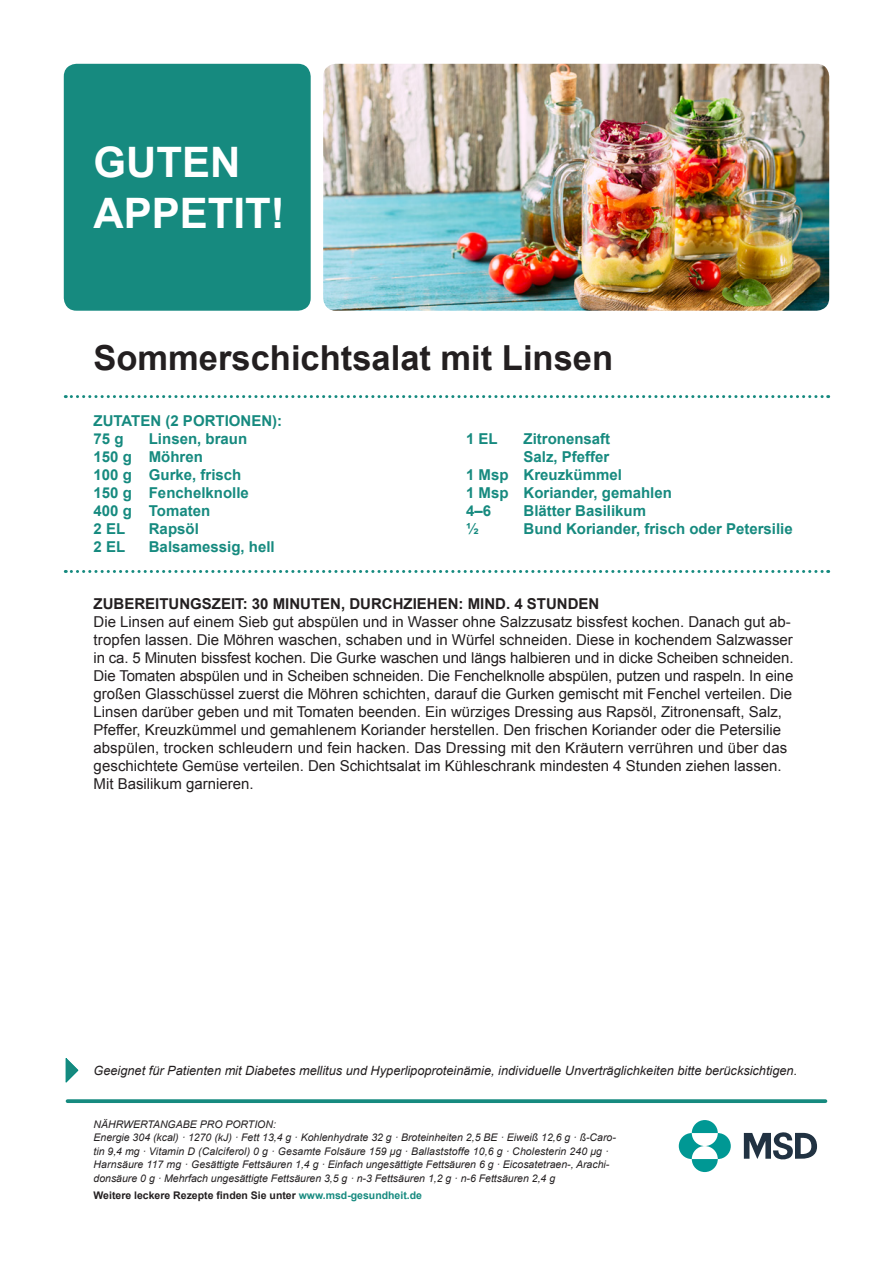
<style>
.page{position:relative;width:893px;height:1263px;background:#fff}
.page>*{position:absolute;margin:0;border:0;box-sizing:border-box;transform-origin:0 0}
.t1{font:700 42px/50.4px "Arial";color:#fff}
.t2{font:700 34.5px "Arial";color:#231f20}
.t3{font:15px/18px "Arial";color:#231f20}
.t4{font:700 15px/18px "Arial";color:#168a7f}
.t5{font:700 15px "Arial";color:#231f20}
.t6{font:italic 12.75px "Arial";color:#231f20}
.t7{font:italic 10.5px/13.5px "Arial";color:#231f20}
.t8{font:700 10.5px "Arial";color:#231f20}
.s1{color:#168a7f}
</style>
<div class="page">
<div style="left:64px;top:64px;width:247px;height:247px;background:#168a7f;border-radius:13px"></div>
<svg style="left:68px;top:1099px;width:757px;height:4px;background:#259287"></svg>
<svg style="left:679px;top:1133px;width:26px;height:26px"></svg>
<svg style="left:705px;top:1133px;width:26px;height:26px"></svg>
<svg style="left:692px;top:1120px;width:26px;height:13px"></svg>
<svg style="left:692px;top:1159px;width:26px;height:13px"></svg>
<svg style="left:744px;top:1132px;width:73px;height:28px"></svg>
<svg style="left:66px;top:1058px;width:12px;height:24px"></svg>
<svg style="left:65px;top:395px;width:764px;height:3px"></svg>
<svg style="left:65px;top:570px;width:764px;height:3px"></svg>
<img style="left:323px;top:64px;width:506px;height:247px">
<h1 class="t1" style="left:94px;top:139px;width:193px">GUTEN<br>APPETIT!</h1>
<h2 class="t2" style="left:94px;top:335px;width:521px">Sommerschichtsalat mit Linsen</h2>
<p class="t4" style="left:94px;top:412px;width:190px">ZUTATEN (2 PORTIONEN):<br>75 g</p>
<p class="t4" style="left:94px;top:430px;width:157px;text-indent:55px">Linsen, braun<br>150 g Möhren<br>100 g Gurke, frisch<br>150 g Fenchelknolle<br>400 g Tomaten<br>2 EL</p>
<p class="t4" style="left:149px;top:520px;width:52px">Rapsöl</p>
<p class="t4" style="left:94px;top:538px;width:33px">2 EL</p>
<p class="t4" style="left:149px;top:538px;width:127px">Balsamessig, hell</p>
<p class="t4" style="left:466px;top:430px;width:33px">1 EL</p>
<p class="t4" style="left:523px;top:430px;width:88px">Zitronensaft</p>
<p class="t4" style="left:523px;top:448px;width:87px">Salz, Pfeffer</p>
<p class="t4" style="left:466px;top:466px;width:157px">1 Msp Kreuzkümmel</p>
<p class="t4" style="left:466px;top:484px;width:207px">1 Msp Koriander, gemahlen</p>
<p class="t4" style="left:466px;top:502px;width:27px">4–6</p>
<p class="t4" style="left:523px;top:502px;width:124px">Blätter Basilikum</p>
<p class="t4" style="left:466px;top:520px;width:14px">½</p>
<p class="t4" style="left:523px;top:520px;width:271px">Bund Koriander, frisch oder Petersilie</p>
<p class="t5" style="left:94px;top:594px;width:507px">ZUBEREITUNGSZEIT: 30 MINUTEN, DURCHZIEHEN: MIND. 4 STUNDEN</p>
<p class="t3" style="left:94px;top:613px;width:701px">Die Linsen auf einem Sieb gut abspülen und in Wasser ohne Salzzusatz bissfest kochen. Danach gut ab&shy;tropfen lassen. Die Möhren waschen, schaben und in Würfel schneiden. Diese in kochendem Salzwasser in ca. 5 Minuten bissfest kochen. Die Gurke waschen und längs halbieren und in dicke Scheiben schneiden.<br>Die Tomaten abspülen und in Scheiben schneiden. Die Fenchelknolle abspülen, putzen und raspeln. In eine großen Glasschüssel zuerst die Möhren schichten, darauf die Gurken gemischt mit Fenchel verteilen. Die Linsen darüber geben und mit Tomaten beenden. Ein würziges Dressing aus Rapsöl, Zitronensaft, Salz, Pfeffer, Kreuzkümmel und gemahlenem Koriander herstellen. Den frischen Koriander oder die Petersilie abspülen, trocken schleudern und fein hacken. Das Dressing mit den Kräutern verrühren und über das geschichtete Gemüse verteilen. Den Schichtsalat im Kühleschrank mindesten 4 Stunden ziehen lassen.<br>Mit Basilikum garnieren.</p>
<p class="t6" style="left:94px;top:1062px;width:705px">Geeignet für Patienten mit Diabetes mellitus und Hyperlipoproteinämie, individuelle Unverträglichkeiten bitte berücksichtigen.</p>
<p class="t7" style="left:94px;top:1117px;width:524px">NÄHRWERTANGABE PRO PORTION:<br>Energie 304 (kcal) · 1270 (kJ) · Fett 13,4 g · Kohlenhydrate 32 g · Broteinheiten 2,5 BE · Eiweiß 12,6 g · ß-Caro&shy;tin 9,4 mg · Vitamin D (Calciferol) 0 g · Gesamte Folsäure 159 μg · Ballaststoffe 10,6 g · Cholesterin 240 μg · Harnsäure 117 mg · Gesättigte Fettsäuren 1,4 g · Einfach ungesättigte Fettsäuren 6 g · Eicosatetraen-, Arachi&shy;donsäure 0 g · Mehrfach ungesättigte Fettsäuren 3,5 g · n-3 Fettsäuren 1,2 g · n-6 Fettsäuren 2,4 g</p>
<p class="t8" style="left:94px;top:1189px;width:330px">Weitere leckere Rezepte finden Sie unter <span class="s1">www.msd-gesundheit.de</span></p>
</div>
